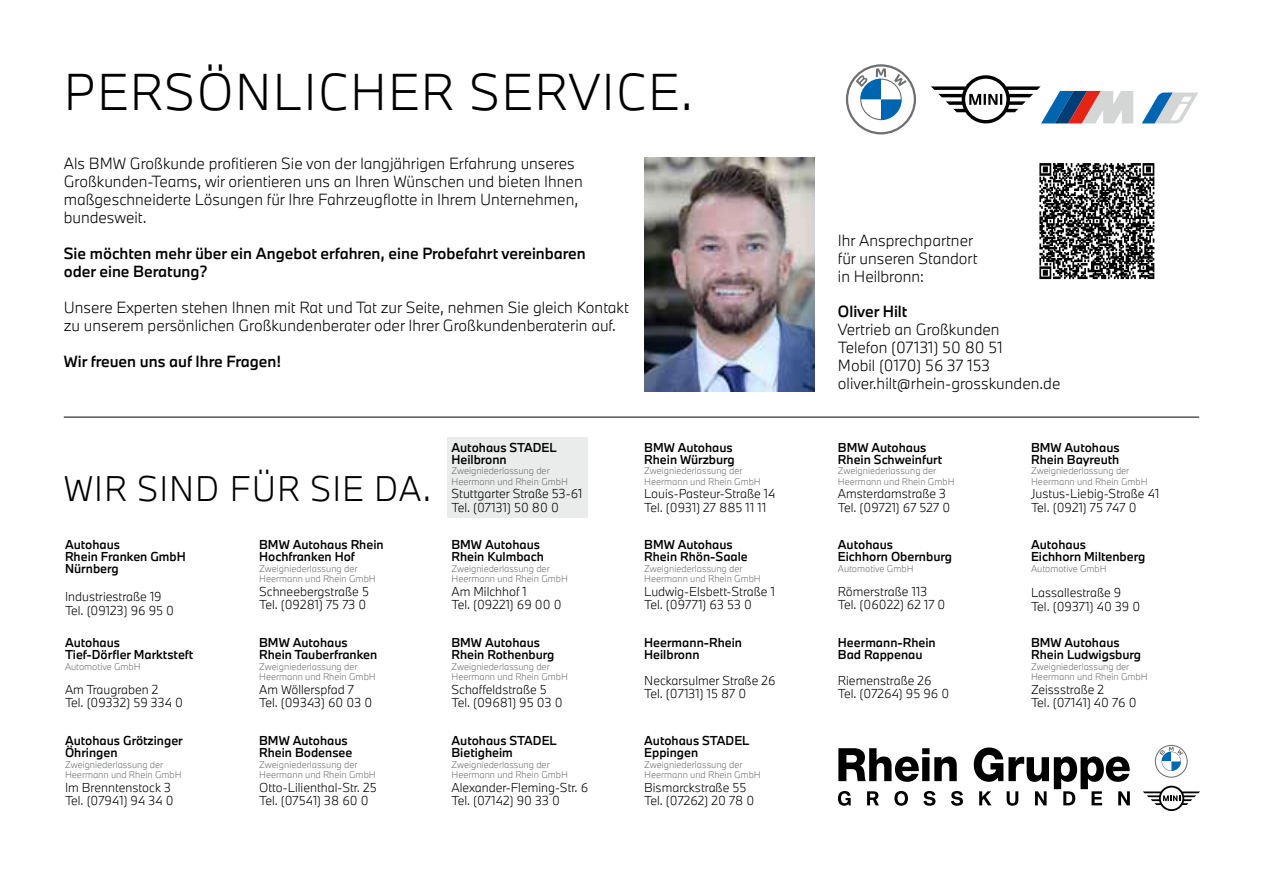
<style>
.page{position:relative;width:1263px;height:893px;background:#fff}
.page>*{position:absolute;margin:0;border:0;box-sizing:border-box;transform-origin:0 0}
.t1{font:300 48px "BMW Type Next Pro";letter-spacing:.03em;color:#000}
.t2{font:300 33px "BMW Type Next Pro";letter-spacing:.03em;color:#000}
.t3{font:300 15px/18px "BMW Type Next Pro";color:#000}
.t4{font:500 15px/18px "BMW Type Next Pro";color:#000}
.t5{font:300 12px/13.5px "BMW Type Next Pro";color:#000}
.t6{font:500 12px/12px "BMW Type Next Pro";color:#000}
.t7{font:300 9px/10.5px "BMW Type Next Pro";color:#6e7070}
</style>
<div class="page">
<img style="left:644px;top:157px;width:170px;height:234px">
<img style="left:1039px;top:163px;width:116px;height:117px">
<svg style="left:1142px;top:93px;width:56px;height:30px"></svg>
<svg style="left:846px;top:64px;width:70px;height:70px"></svg>
<svg style="left:931px;top:75px;width:202px;height:48px"></svg>
<svg style="left:838px;top:748px;width:119px;height:34px"></svg>
<svg style="left:838px;top:791px;width:13px;height:15px"></svg>
<svg style="left:867px;top:791px;width:12px;height:14px"></svg>
<svg style="left:894px;top:791px;width:14px;height:15px"></svg>
<svg style="left:923px;top:791px;width:12px;height:15px"></svg>
<svg style="left:951px;top:791px;width:12px;height:15px"></svg>
<svg style="left:974px;top:747px;width:156px;height:59px"></svg>
<svg style="left:1143px;top:786px;width:57px;height:25px"></svg>
<svg style="left:1155px;top:745px;width:33px;height:33px"></svg>
<hr style="left:64px;top:417px;width:1135px;height:1px;background:#000">
<div style="left:447px;top:437px;width:141px;height:81px;background:#eaecec"></div>
<h1 class="t1" style="left:64px;top:57px;width:631px">PERSÖNLICHER SERVICE.</h1>
<p class="t3" style="left:64px;top:154px;width:520px">Als BMW Großkunde profitieren Sie von der langjährigen Erfahrung unseres Großkunden-Teams, wir orientieren uns an Ihren Wünschen und bieten Ihnen maßgeschneiderte Lösungen für Ihre Fahrzeugflotte in Ihrem Unternehmen, bundesweit.</p>
<p class="t4" style="left:64px;top:244px;width:524px">Sie möchten mehr über ein Angebot erfahren, eine Probefahrt vereinbaren oder eine Beratung?</p>
<p class="t3" style="left:64px;top:298px;width:566px">Unsere Experten stehen Ihnen mit Rat und Tat zur Seite, nehmen Sie gleich Kontakt zu unserem persönlichen Großkundenberater oder Ihrer Großkundenberaterin auf.</p>
<p class="t4" style="left:64px;top:352px;width:219px">Wir freuen uns auf Ihre Fragen!</p>
<h2 class="t2" style="left:64px;top:465px;width:369px">WIR SIND FÜR SIE DA.</h2>
<p class="t6" style="left:65px;top:538px;width:122px">Autohaus<br>Rhein Franken GmbH<br>Nürnberg</p>
<p class="t5" style="left:65px;top:590px;width:111px">Industriestraße 19<br>Tel. (09123) 96 95 0</p>
<p class="t6" style="left:259px;top:538px;width:126px">BMW Autohaus Rhein<br>Hochfranken Hof</p>
<p class="t7" style="left:259px;top:563px;width:118px">Zweigniederlassung der<br>Heermann und Rhein GmbH</p>
<p class="t5" style="left:259px;top:584px;width:111px">Schneebergstraße 5<br>Tel. (09281) 75 73 0</p>
<p class="t6" style="left:65px;top:636px;width:130px">Autohaus<br>Tief-Dörfler Marktsteft</p>
<p class="t7" style="left:65px;top:661px;width:77px">Automotive GmbH</p>
<p class="t5" style="left:65px;top:682px;width:119px">Am Traugraben 2<br>Tel. (09332) 59 334 0</p>
<p class="t6" style="left:65px;top:734px;width:119px">Autohaus Grötzinger<br>Öhringen</p>
<p class="t7" style="left:65px;top:759px;width:118px">Zweigniederlassung der<br>Heermann und Rhein GmbH</p>
<p class="t5" style="left:65px;top:780px;width:110px">Im Brenntenstock 3<br>Tel. (07941) 94 34 0</p>
<p class="t6" style="left:259px;top:636px;width:120px">BMW Autohaus<br>Rhein Tauberfranken</p>
<p class="t7" style="left:259px;top:661px;width:118px">Zweigniederlassung der<br>Heermann und Rhein GmbH</p>
<p class="t5" style="left:259px;top:682px;width:115px">Am Wöllerspfad 7<br>Tel. (09343) 60 03 0</p>
<p class="t6" style="left:259px;top:734px;width:95px">BMW Autohaus<br>Rhein Bodensee</p>
<p class="t7" style="left:259px;top:759px;width:118px">Zweigniederlassung der<br>Heermann und Rhein GmbH</p>
<p class="t5" style="left:259px;top:780px;width:119px">Otto-Lilienthal-Str. 25<br>Tel. (07541) 38 60 0</p>
<p class="t6" style="left:451px;top:441px;width:107px">Autohaus STADEL<br>Heilbronn</p>
<p class="t7" style="left:451px;top:465px;width:118px">Zweigniederlassung der<br>Heermann und Rhein GmbH</p>
<p class="t5" style="left:451px;top:486px;width:132px">Stuttgarter Straße 53-61<br>Tel. (07131) 50 80 0</p>
<p class="t6" style="left:451px;top:538px;width:94px">BMW Autohaus<br>Rhein Kulmbach</p>
<p class="t7" style="left:451px;top:563px;width:118px">Zweigniederlassung der<br>Heermann und Rhein GmbH</p>
<p class="t5" style="left:451px;top:584px;width:112px">Am Milchhof 1<br>Tel. (09221) 69 00 0</p>
<p class="t6" style="left:451px;top:636px;width:104px">BMW Autohaus<br>Rhein Rothenburg</p>
<p class="t7" style="left:451px;top:661px;width:118px">Zweigniederlassung der<br>Heermann und Rhein GmbH</p>
<p class="t5" style="left:451px;top:682px;width:113px">Schaffeldstraße 5<br>Tel. (09681) 95 03 0</p>
<p class="t6" style="left:451px;top:734px;width:107px">Autohaus STADEL<br>Bietigheim</p>
<p class="t7" style="left:451px;top:759px;width:118px">Zweigniederlassung der<br>Heermann und Rhein GmbH</p>
<p class="t5" style="left:451px;top:780px;width:138px">Alexander-Fleming-Str. 6<br>Tel. (07142) 90 33 0</p>
<p class="t6" style="left:644px;top:441px;width:92px">BMW Autohaus<br>Rhein Würzburg</p>
<p class="t7" style="left:644px;top:465px;width:118px">Zweigniederlassung der<br>Heermann und Rhein GmbH</p>
<p class="t5" style="left:644px;top:486px;width:133px">Louis-Pasteur-Straße 14<br>Tel. (0931) 27 885 11 11</p>
<p class="t6" style="left:644px;top:538px;width:105px">BMW Autohaus<br>Rhein Rhön-Saale</p>
<p class="t7" style="left:644px;top:563px;width:118px">Zweigniederlassung der<br>Heermann und Rhein GmbH</p>
<p class="t5" style="left:644px;top:584px;width:132px">Ludwig-Elsbett-Straße 1<br>Tel. (09771) 63 53 0</p>
<p class="t6" style="left:644px;top:636px;width:99px">Heermann-Rhein<br>Heilbronn</p>
<p class="t5" style="left:644px;top:673px;width:133px">Neckarsulmer Straße 26<br>Tel. (07131) 15 87 0</p>
<p class="t6" style="left:644px;top:734px;width:107px">Autohaus STADEL<br>Eppingen</p>
<p class="t7" style="left:644px;top:759px;width:118px">Zweigniederlassung der<br>Heermann und Rhein GmbH</p>
<p class="t5" style="left:644px;top:780px;width:112px">Bismarckstraße 55<br>Tel. (07262) 20 78 0</p>
<p class="t3" style="left:838px;top:230px;width:141px">Ihr Ansprechpartner für unseren Standort in Heilbronn:</p>
<p class="t4" style="left:838px;top:302px;width:71px">Oliver Hilt</p>
<p class="t3" style="left:838px;top:320px;width:224px">Vertrieb an Großkunden<br>Telefon (07131) 50 80 51<br>Mobil (0170) 56 37 153 oliver.hilt@rhein-grosskunden.de</p>
<p class="t6" style="left:838px;top:441px;width:106px">BMW Autohaus<br>Rhein Schweinfurt</p>
<p class="t7" style="left:838px;top:465px;width:118px">Zweigniederlassung der<br>Heermann und Rhein GmbH</p>
<p class="t5" style="left:838px;top:486px;width:114px">Amsterdamstraße 3<br>Tel. (09721) 67 527 0</p>
<p class="t6" style="left:838px;top:538px;width:116px">Autohaus<br>Eichhorn Obernburg</p>
<p class="t7" style="left:838px;top:563px;width:77px">Automotive GmbH</p>
<p class="t5" style="left:838px;top:584px;width:109px">Römerstraße 113<br>Tel. (06022) 62 17 0</p>
<p class="t6" style="left:838px;top:636px;width:99px">Heermann-Rhein<br>Bad Rappenau</p>
<p class="t5" style="left:838px;top:673px;width:113px">Riemenstraße 26<br>Tel. (07264) 95 96 0</p>
<p class="t6" style="left:1031px;top:441px;width:90px">BMW Autohaus<br>Rhein Bayreuth</p>
<p class="t7" style="left:1031px;top:465px;width:118px">Zweigniederlassung der<br>Heermann und Rhein GmbH</p>
<p class="t5" style="left:1031px;top:486px;width:130px">Justus-Liebig-Straße 41<br>Tel. (0921) 75 747 0</p>
<p class="t6" style="left:1031px;top:538px;width:116px">Autohaus<br>Eichhorn Miltenberg</p>
<p class="t7" style="left:1031px;top:563px;width:77px">Automotive GmbH</p>
<p class="t5" style="left:1031px;top:586px;width:111px">Lassallestraße 9<br>Tel. (09371) 40 39 0</p>
<p class="t6" style="left:1031px;top:636px;width:111px">BMW Autohaus<br>Rhein Ludwigsburg</p>
<p class="t7" style="left:1031px;top:661px;width:118px">Zweigniederlassung der<br>Heermann und Rhein GmbH</p>
<p class="t5" style="left:1031px;top:682px;width:107px">Zeissstraße 2<br>Tel. (07141) 40 76 0</p>
</div>
